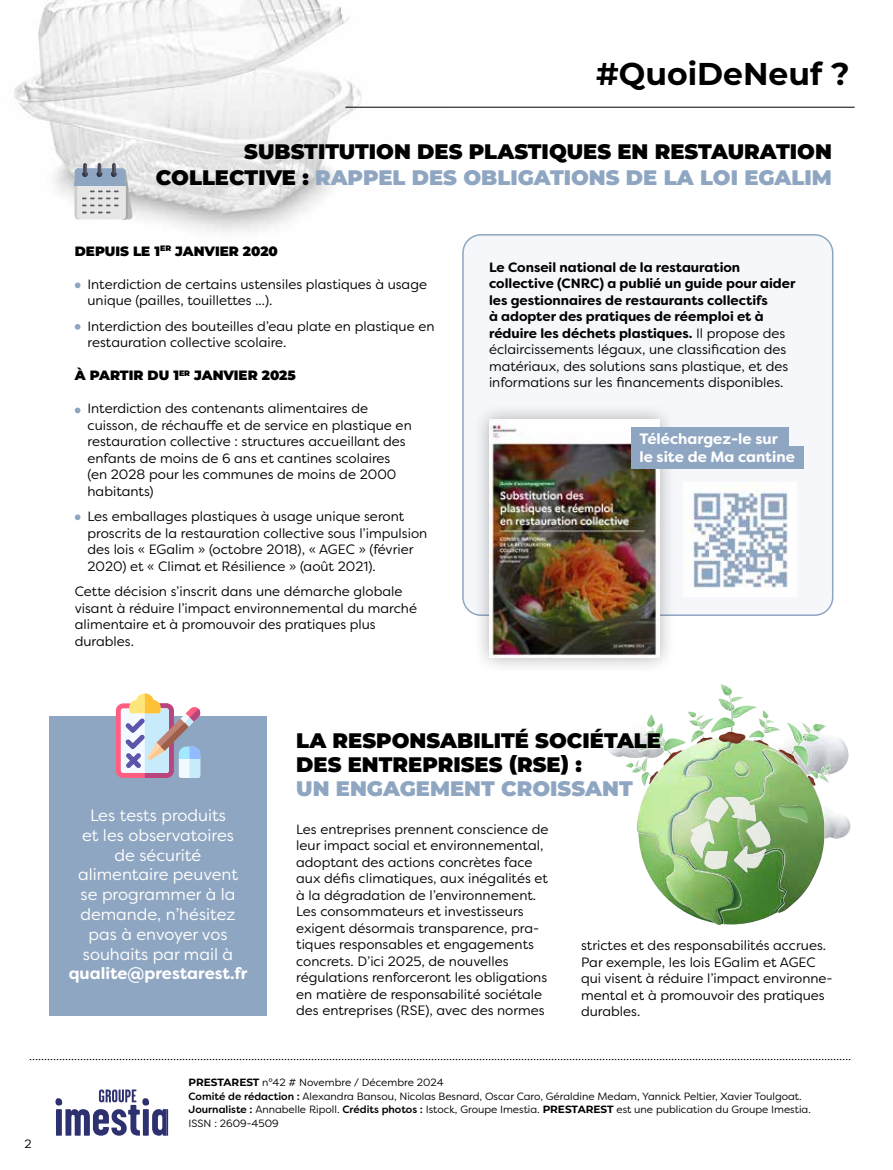
<style>
.page{position:relative;width:893px;height:1170px;background:#fff}
.page>*{position:absolute;margin:0;border:0;box-sizing:border-box;transform-origin:0 0}
.t1{font:700 31.5px "Montserrat";color:#000}
.t2{font:900 21px/25.5px "Montserrat";color:#000;text-align:right}
.t3{font:900 21px "Montserrat";color:#8fa6c2}
.t4{font:16.5px/19.8px "Filson Soft";color:#fff;text-align:center}
.t5{font:700 16.5px "Filson Soft";color:#fff}
.t6{font:700 15px/18px "Filson Soft";color:#fff}
.t7{font:13.5px/16.5px "Filson Soft";color:#000}
.t8{font:700 13.5px/16.5px "Filson Soft";color:#000}
.t9{font:900 13.5px "Montserrat";color:#000}
.t10{font:12px "Filson Soft";color:#000}
.t11{font:10.5px/13.5px "Filson Soft";color:#000}
.s1{color:#8fa6c2}
.s2{font-weight:400}
.s3{font-family:"Montserrat";font-weight:700}
.s4{font-weight:500}
</style>
<div class="page">
<img style="left:14px;top:0;width:433px;height:232px">
<hr style="left:345px;top:107px;width:510px;height:1px;background:#000">
<svg style="left:55px;top:1089px;width:113px;height:46px"></svg>
<svg style="left:30px;top:1059px;width:820px;height:1px"></svg>
<svg style="left:75px;top:163px;width:58px;height:56px;background:#bfc4cc"></svg>
<svg style="left:75px;top:282px;width:5px;height:6px"></svg>
<svg style="left:75px;top:324px;width:5px;height:6px"></svg>
<svg style="left:75px;top:407px;width:5px;height:6px"></svg>
<svg style="left:75px;top:514px;width:5px;height:6px"></svg>
<div style="left:463px;top:235px;width:370px;height:380px;background:#f5f7fa;border-radius:18px"></div>
<div style="left:462px;top:234px;width:371px;height:382px;border:2px solid #8fa6c2;border-radius:18px"></div>
<img style="left:692px;top:491px;width:96px;height:97px">
<div style="left:472px;top:402px;width:204px;height:272px;background:#000;opacity:.3"></div>
<img style="left:489px;top:419px;width:171px;height:239px">
<div style="left:631px;top:427px;width:158px;height:28px;background:#8fa6c2"></div>
<div style="left:631px;top:446px;width:173px;height:22px;background:#8fa6c2"></div>
<div style="left:49px;top:716px;width:218px;height:299px;background:#8fa6c2"></div>
<svg style="left:116px;top:703px;width:58px;height:74px"></svg>
<div style="left:121px;top:708px;width:48px;height:65px;background:#f2faff;border-radius:2px"></div>
<svg style="left:125px;top:693px;width:75px;height:84px"></svg>
<img style="left:608px;top:730px;width:34px;height:28px">
<img style="left:824px;top:808px;width:26px;height:30px">
<svg style="left:625px;top:763px;width:11px;height:10px"></svg>
<svg style="left:642px;top:714px;width:22px;height:23px"></svg>
<svg style="left:790px;top:722px;width:40px;height:61px"></svg>
<img style="left:736px;top:738px;width:59px;height:186px">
<img style="left:736px;top:881px;width:2px;height:28px">
<img style="left:636px;top:737px;width:100px;height:187px">
<img style="left:735px;top:762px;width:3px;height:13px">
<img style="left:737px;top:817px;width:1px;height:23px">
<img style="left:738px;top:749px;width:86px;height:163px">
<img style="left:779px;top:805px;width:30px;height:17px">
<svg style="left:688px;top:684px;width:91px;height:78px"></svg>
<img style="left:690px;top:821px;width:24px;height:36px">
<img style="left:705px;top:851px;width:22px;height:17px">
<img style="left:728px;top:797px;width:21px;height:20px">
<img style="left:738px;top:803px;width:1px;height:14px">
<img style="left:739px;top:802px;width:17px;height:18px">
<img style="left:705px;top:797px;width:23px;height:24px">
<img style="left:734px;top:849px;width:30px;height:22px">
<img style="left:744px;top:848px;width:21px;height:9px">
<img style="left:745px;top:846px;width:21px;height:9px">
<img style="left:747px;top:821px;width:23px;height:26px">
<p class="t10" style="left:24px;top:1135px;width:9px">2</p>
<h1 class="t1" style="left:596px;top:51px;width:255px">#QuoiDeNeuf ?</h1>
<h2 class="t2" style="left:156px;top:138px;width:677px">SUBSTITUTION DES PLASTIQUES EN RESTAURATION<br>COLLECTIVE : <span class="s1">RAPPEL DES OBLIGATIONS DE LA LOI EGALIM</span></h2>
<p class="t9" style="left:75px;top:240px;width:205px">DEPUIS LE 1<sup>ER</sup> JANVIER 2020</p>
<p class="t7" style="left:88px;top:275px;width:341px">Interdiction de certains ustensiles plastiques à usage unique (pailles, touillettes ...).</p>
<p class="t7" style="left:88px;top:317px;width:349px">Interdiction des bouteilles d’eau plate en plastique en restauration collective scolaire.</p>
<p class="t9" style="left:75px;top:365px;width:223px">À PARTIR DU 1<sup>ER</sup> JANVIER 2025</p>
<p class="t7" style="left:88px;top:400px;width:326px">Interdiction des contenants alimentaires de cuisson, de réchauffe et de service en plastique en restauration collective : structures accueillant des enfants de moins de 6 ans et cantines scolaires (en 2028 pour les communes de moins de 2000 habitants)</p>
<p class="t7" style="left:88px;top:508px;width:341px">Les emballages plastiques à usage unique seront proscrits de la restauration collective sous l’impulsion des lois « EGalim » (octobre 2018), « AGEC » (février 2020) et « Climat et Résilience » (août 2021).</p>
<p class="t7" style="left:75px;top:583px;width:344px">Cette décision s’inscrit dans une démarche globale visant à réduire l’impact environnemental du marché alimentaire et à promouvoir des pratiques plus durables.</p>
<p class="t8" style="left:489px;top:259px;width:308px">Le Conseil national de la restauration collective (CNRC) a publié un guide pour aider les gestionnaires de restaurants collectifs<br>à adopter des pratiques de réemploi et à réduire les déchets plastiques. <span class="s2">Il propose des éclaircissements légaux, une classification des matériaux, des solutions sans plastique, et des informations sur les financements disponibles.</span></p>
<p class="t6" style="left:639px;top:430px;width:157px">Téléchargez-le sur le site de Ma cantine</p>
<p class="t4" style="left:78px;top:805px;width:161px">Les tests produits<br>et les observatoires de sécurité alimentaire peuvent se programmer à la demande, n’hésitez pas à envoyer vos souhaits par mail à</p>
<p class="t5" style="left:69px;top:962px;width:180px">qualite@prestarest.fr</p>
<h2 class="t2" style="left:296px;top:727px;width:366px;line-height:24px;text-align:left">LA RESPONSABILITÉ SOCIÉTALE<br>DES ENTREPRISES (RSE) :</h2>
<h2 class="t3" style="left:296px;top:772px;width:338px">UN ENGAGEMENT CROISSANT</h2>
<p class="t7" style="left:296px;top:820px;width:254px">Les entreprises prennent conscience de leur impact social et environnemental, adoptant des actions concrètes face aux défis climatiques, aux inégalités et à la dégradation de l’environnement.<br>Les consommateurs et investisseurs exigent désormais transparence, pra&shy;tiques responsables et engagements concrets. D’ici 2025, de nouvelles régulations renforceront les obligations en matière de responsabilité sociétale des entreprises (RSE), avec des normes</p>
<p class="t7" style="left:581px;top:937px;width:253px">strictes et des responsabilités accrues.<br>Par exemple, les lois EGalim et AGEC qui visent à réduire l’impact environne&shy;mental et à promouvoir des pratiques durables.</p>
<p class="t11" style="left:189px;top:1075px;width:624px"><span class="s3">PRESTAREST</span> n°42 # Novembre / Décembre 2024<br><span class="s4">Comité de rédaction :</span> Alexandra Bansou, Nicolas Besnard, Oscar Caro, Géraldine Medam, Yannick Peltier, Xavier Toulgoat.<br><span class="s4">Journaliste :</span> Annabelle Ripoll. <span class="s4">Crédits photos :</span> Istock, Groupe Imestia. <span class="s3">PRESTAREST</span> est une publication du Groupe Imestia.<br>ISSN : 2609-4509</p>
</div>
